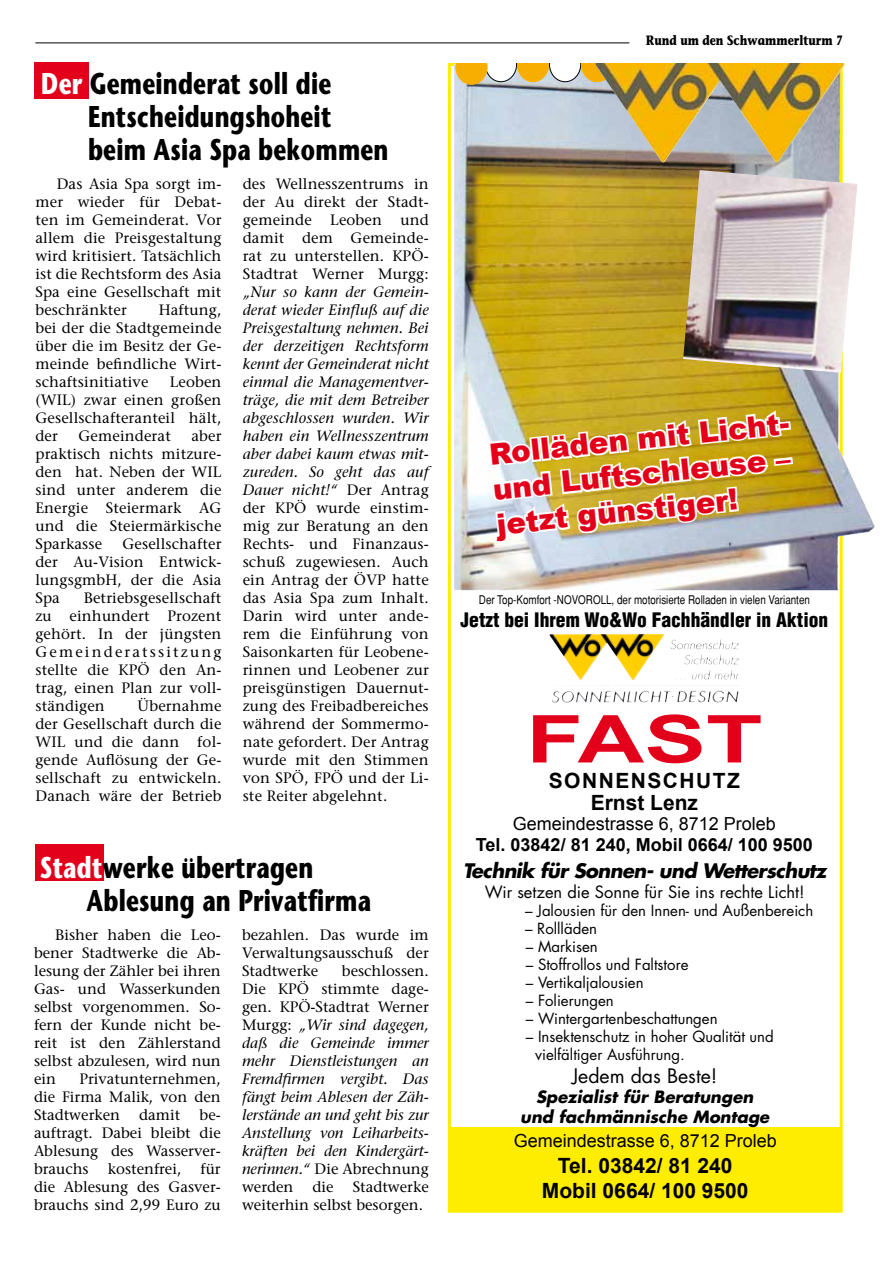
<style>
.page{position:relative;width:893px;height:1263px;background:#fff}
.page>*{position:absolute;margin:0;border:0;box-sizing:border-box;transform-origin:0 0}
.t1{font:700 66px "Arial";color:#e2001a;scale:1.4 1}
.t2{font:700 30px/33px "Stone Sans";letter-spacing:.01em;color:#000;scale:.75 1}
.t3{font:900 29.25px/35.1px "Arial";color:#e2001a}
.t4{font:700 21px/25.2px "Arial";color:#000;text-align:center}
.t5{font:700 21px/22.5px "Arial";letter-spacing:.07em;color:#000;text-align:center}
.t6{font:900 condensed 19.5px "Helvetica";color:#000}
.t7{font:italic 700 19.5px "Futura";letter-spacing:-.03em;color:#000}
.t8{font:19.5px "Futura";color:#000}
.t9{font:18px "Arial";color:#000}
.t10{font:700 18px "Arial";color:#000}
.t11{font:italic 700 16.5px/19.8px "Futura";color:#000;text-align:center}
.t12{font:16.5px "Futura";color:#000}
.t13{font:15px/18px "Stone Serif";letter-spacing:.01em;color:#000;text-align:justify}
.t14{font:italic 15px/18px "Stone Serif";color:#000;text-align:justify}
.t15{font:15px/18px "Futura";color:#000}
.t16{font:700 13.5px "Stone Informal";color:#000;scale:.8 1}
.t17{font:condensed 12px "Helvetica";color:#000}
.s1{color:#fff}
.s2{font-style:italic}
.s3{font-style:normal}
</style>
<div class="page">
<hr style="left:35px;top:43px;width:594px;height:1px;background:#000">
<div style="left:35px;top:844px;width:68px;height:37px;background:#e2001a"></div>
<img style="left:454px;top:64px;width:421px;height:526px">
<div style="left:34px;top:63px;width:55px;height:36px;background:#e2001a"></div>
<div style="left:449px;top:1127px;width:392px;height:84px;background:#ffed00"></div>
<div style="left:485px;top:47px;width:32px;height:35px;background:#fff;border-radius:50%"></div>
<div style="left:485px;top:47px;width:32px;height:35px;border:1px solid #000;border-radius:50%"></div>
<div style="left:517px;top:47px;width:32px;height:35px;background:#f8ae00;border-radius:50%"></div>
<div style="left:517px;top:47px;width:32px;height:35px;border:1px solid #f8b200;border-radius:50%"></div>
<div style="left:549px;top:47px;width:32px;height:35px;background:#fff;border-radius:50%"></div>
<div style="left:549px;top:47px;width:32px;height:35px;border:1px solid #000;border-radius:50%"></div>
<div style="left:581px;top:47px;width:32px;height:35px;background:#f8ae00;border-radius:50%"></div>
<div style="left:581px;top:47px;width:32px;height:35px;border:1px solid #f8b200;border-radius:50%"></div>
<div style="left:456px;top:50px;width:31px;height:34px;background:#f8ae00;border-radius:50%"></div>
<div style="left:456px;top:49px;width:31px;height:36px;border:1px solid #f8b200;border-radius:50%"></div>
<div style="left:449px;top:46px;width:408px;height:17px;background:#fff"></div>
<svg style="left:552px;top:634px;width:187px;height:69px"></svg>
<img style="left:549px;top:634px;width:30px;height:44px">
<img style="left:595px;top:63px;width:249px;height:100px">
<img style="left:683px;top:170px;width:174px;height:203px">
<svg style="left:486px;top:407px;width:309px;height:137px"></svg>
<h2 class="t2" style="left:88px;top:67px;width:402px;text-indent:-47px"><span class="s1">Der</span> Gemeinderat soll die<br>Entscheidungshoheit beim Asia Spa bekommen</h2>
<p class="t13" style="left:35px;top:174px;width:188px;text-indent:21px">Das Asia Spa sorgt im&shy;mer wieder für Debat&shy;ten im Gemeinderat. Vor allem die Preisgestaltung wird kritisiert. Tatsächlich ist die Rechtsform des Asia Spa eine Gesellschaft mit beschränkter</p>
<p class="t13" style="left:35px;top:300px;width:188px;text-indent:123px">Haftung, bei der die Stadtgemeinde über die im Besitz der Ge&shy;meinde befindliche Wirt&shy;schaftsinitiative</p>
<p class="t13" style="left:35px;top:372px;width:188px;text-indent:134px">Leoben (WIL) zwar einen großen Gesellschafteranteil hält, der</p>
<p class="t13" style="left:35px;top:426px;width:188px;text-indent:156px">aber praktisch nichts mitzure&shy;den hat. Neben der WIL sind unter anderem die Energie Steiermark AG und die Steiermärkische Sparkasse</p>
<p class="t13" style="left:78px;top:426px;width:94px">Gemeinderat</p>
<p class="t13" style="left:35px;top:534px;width:188px;text-indent:87px">Gesellschafter der Au-Vision Entwick&shy;lungsgmbH, der die Asia Spa</p>
<p class="t13" style="left:35px;top:588px;width:188px;text-indent:48px">Betriebsgesellschaft zu einhundert Prozent gehört. In der jüngsten Gemeinderatssitzung stellte die KPÖ den An&shy;trag, einen Plan zur voll&shy;ständigen</p>
<p class="t13" style="left:35px;top:696px;width:188px;text-indent:102px">Übernahme der Gesellschaft durch die WIL und die dann fol&shy;gende Auflösung der Ge&shy;sellschaft zu entwickeln.<br>Danach wäre der Betrieb</p>
<p class="t13" style="left:243px;top:174px;width:188px">des Wellnesszentrums in der Au direkt der Stadt&shy;gemeinde Leoben und damit dem Gemeinde&shy;rat zu unterstellen. KPÖ-Stadtrat Werner Murgg:</p>
<p class="t13" style="left:243px;top:282px;width:188px"><span class="s2">„Nur so kann der Gemein&shy;derat wieder Einfluß auf die Preisgestaltung nehmen. Bei der derzeitigen Rechtsform kennt der Gemeinderat nicht einmal die Managementver&shy;träge, die mit dem Betreiber abgeschlossen wurden. Wir haben ein Wellnesszentrum aber dabei kaum etwas mit&shy;zureden. So geht das auf Dauer nicht!“</span> Der Antrag der KPÖ wurde einstim&shy;mig zur Beratung an den Rechts- und Finanzaus&shy;schuß zugewiesen. Auch ein Antrag der ÖVP hatte das Asia Spa zum Inhalt.<br>Darin wird unter ande&shy;rem die Einführung von Saisonkarten für Leobene&shy;rinnen und Leobener zur preisgünstigen Dauernut&shy;zung des Freibadbereiches während der Sommermo&shy;nate gefordert. Der Antrag wurde mit den Stimmen von SPÖ, FPÖ und der Li&shy;ste Reiter abgelehnt.</p>
<h2 class="t2" style="left:87px;top:850px;width:381px;text-indent:-47px"><span class="s1">Stadt</span>werke übertragen<br>Ablesung an Privatfirma</h2>
<p class="t13" style="left:34px;top:926px;width:188px;text-indent:21px">Bisher haben die Leo&shy;bener Stadtwerke die Ab&shy;lesung der Zähler bei ihren Gas- und Wasserkunden selbst vorgenommen. So&shy;fern der Kunde nicht be&shy;reit ist den Zählerstand selbst abzulesen, wird nun ein</p>
<p class="t13" style="left:34px;top:1070px;width:188px;text-indent:45px">Privatunternehmen, die Firma Malik, von den Stadtwerken</p>
<p class="t13" style="left:34px;top:1106px;width:188px;text-indent:165px">be&shy;auftragt. Dabei bleibt die Ablesung des Wasserver&shy;brauchs</p>
<p class="t13" style="left:139px;top:1106px;width:43px">damit</p>
<p class="t13" style="left:34px;top:1160px;width:188px;text-indent:167px">für die Ablesung des Gasver&shy;brauchs sind 2,99 Euro zu</p>
<p class="t13" style="left:108px;top:1160px;width:75px">kostenfrei,</p>
<p class="t13" style="left:242px;top:926px;width:188px">bezahlen. Das wurde im Verwaltungsausschuß der Stadtwerke</p>
<p class="t14" style="left:242px;top:962px;width:188px;text-indent:100px"><span class="s3">beschlossen.<br>Die KPÖ stimmte dage&shy;gen. KPÖ-Stadtrat Werner Murgg:</span> „Wir sind dagegen, daß die Gemeinde immer mehr Dienstleistungen an Fremdfirmen vergibt. Das fängt beim Ablesen der Zäh&shy;lerstände an und geht bis zur Anstellung von Leiharbeits&shy;kräften bei den Kindergärt&shy;nerinnen.“ <span class="s3">Die Abrechnung werden</span></p>
<p class="t13" style="left:242px;top:1178px;width:188px;text-indent:111px">Stadtwerke weiterhin selbst besorgen.</p>
<p class="t13" style="left:312px;top:1178px;width:23px">die</p>
<p class="t16" style="left:646px;top:31px;width:248px">Rund um den Schwammerlturm 7</p>
<h3 class="t3" style="left:487px;top:437px;width:308px;rotate:-6deg">Rolläden mitLicht&shy;und Luftschleuse – jetztgünstiger!</h3>
<p class="t17" style="left:479px;top:593px;width:333px">Der Top-Komfort -NOVOROLL, der motorisierte Rolladen in vielen Varianten</p>
<h3 class="t6" style="left:461px;top:608px;width:369px">Jetzt bei Ihrem Wo&amp;Wo Fachhändler in Aktion</h3>
<h1 class="t1" style="left:526px;top:696px;width:152px">FAST</h1>
<h3 class="t5" style="left:549px;top:770px;width:193px">SONNENSCHUTZ<br>ERNST LENZ</h3>
<p class="t9" style="left:513px;top:811px;width:265px">Gemeindestrasse 6, 8712 Proleb</p>
<p class="t10" style="left:476px;top:833px;width:338px">TEL. 03842/ 81 240, MOBIL 0664/ 100 9500</p>
<h3 class="t7" style="left:463px;top:857px;width:365px">Technik für Sonnen- und Wetterschutz</h3>
<p class="t12" style="left:485px;top:880px;width:322px">Wir setzen die Sonne für Sie ins rechte Licht!</p>
<p class="t15" style="left:525px;top:901px;width:290px">– Jalousien für den Innen- und Außenbereich</p>
<p class="t15" style="left:525px;top:919px;width:73px">– Rollläden</p>
<p class="t15" style="left:526px;top:937px;width:73px">– Markisen</p>
<p class="t15" style="left:526px;top:955px;width:164px">– Stoffrollos und Faltstore</p>
<p class="t15" style="left:526px;top:973px;width:119px">– Vertikaljalousien</p>
<p class="t15" style="left:526px;top:991px;width:89px">– Folierungen</p>
<p class="t15" style="left:526px;top:1009px;width:193px">– Wintergartenbeschattungen</p>
<p class="t15" style="left:535px;top:1027px;width:240px;text-indent:-9px">– Insektenschutz in hoher Qualität und vielfältiger Ausführung.</p>
<h3 class="t8" style="left:572px;top:1062px;width:147px">Jedem das Beste!</h3>
<p class="t11" style="left:520px;top:1086px;width:251px">Spezialist für Beratungen und fachmännische Montage</p>
<p class="t9" style="left:514px;top:1129px;width:265px">Gemeindestrasse 6, 8712 Proleb</p>
<h3 class="t4" style="left:542px;top:1153px;width:208px">TEL. 03842/ 81 240<br>MOBIL 0664/ 100 9500</h3>
</div>
